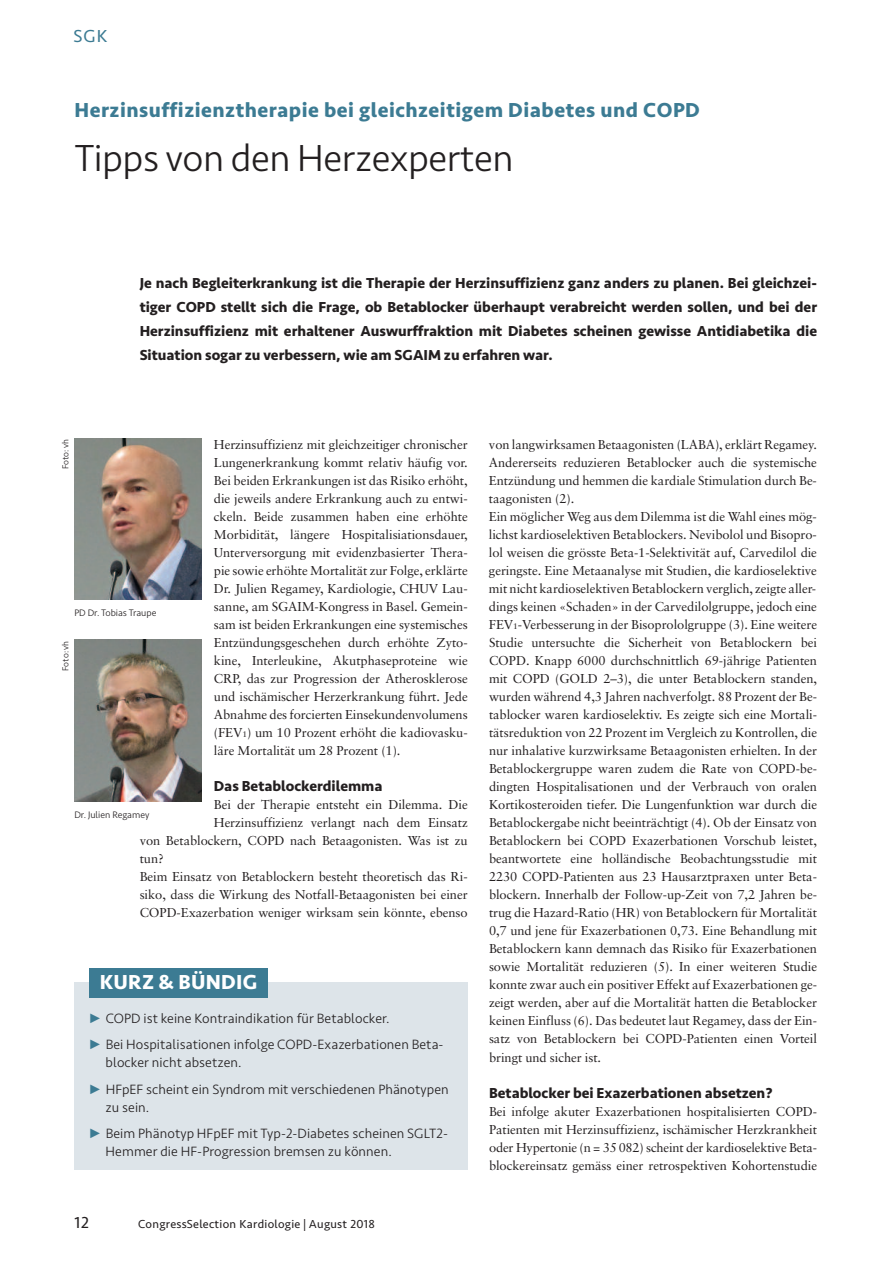
<style>
.page{position:relative;width:893px;height:1263px;background:#fff}
.page>*{position:absolute;margin:0;border:0;box-sizing:border-box;transform-origin:0 0}
.t1{font:300 39px "Seravek";letter-spacing:-.01em;color:#231f20}
.t2{font:700 21px "Seravek";letter-spacing:.025em;color:#3c7b93}
.t3{font:700 21px "Seravek";letter-spacing:.01em;color:#fff}
.t4{font:18px "Seravek";color:#3c7b93}
.t5{font:16.5px "Seravek";color:#231f20}
.t6{font:700 15px/24px "Seravek";color:#231f20;text-align:justify}
.t7{font:300 13.95px/26.5px "Seravek";letter-spacing:.005em;color:#231f20}
.t8{font:12.9px/18px "Sabon";letter-spacing:-.005em;color:#231f20;text-align:justify}
.t9{font:12px "Seravek";letter-spacing:.025em;color:#231f20}
.t10{font:300 9.75px "Seravek";color:#231f20}
.t11{font:300 9px "Seravek";color:#231f20}
.s1{font-size:8.1px}
</style>
<div class="page">
<img style="left:74px;top:438px;width:128px;height:162px">
<img style="left:74px;top:640px;width:128px;height:161px">
<div style="left:74px;top:982px;width:394px;height:187px;background:#dde4e9"></div>
<div style="left:89px;top:968px;width:179px;height:29px;background:#3c7b93"></div>
<h3 class="t4" style="left:73px;top:22px;width:35px">SGK</h3>
<h2 class="t2" style="left:74px;top:93px;width:627px">Herzinsuffizienztherapie bei gleichzeitigem Diabetes und COPD</h2>
<h1 class="t1" style="left:74px;top:135px;width:441px">Tipps von den Herzexperten</h1>
<p class="t6" style="left:140px;top:270px;width:679px">Je nach Begleiterkrankung ist die Therapie der Herzinsuffizienz ganz anders zu planen. Bei gleichzei&shy;tiger COPD stellt sich die Frage, ob Betablocker überhaupt verabreicht werden sollen, und bei der Herzinsuffizienz mit erhaltener Auswurffraktion mit Diabetes scheinen gewisse Antidiabetika die Situation sogar zu verbessern, wie am SGAIM zu erfahren war.</p>
<p class="t8" style="left:214px;top:437px;width:255px">Herzinsuffizienz mit gleichzeitiger chronischer Lungenerkrankung kommt relativ häufig vor.<br>Bei beiden Erkrankungen ist das Risiko erhöht, die jeweils andere Erkrankung auch zu entwi&shy;ckeln. Beide zusammen haben eine erhöhte Morbidität, längere Hospitalisiationsdauer, Unterversorgung mit evidenzbasierter Thera&shy;pie sowie erhöhte Mortalität zur Folge, erklärte Dr. Julien Regamey, Kardiologie, CHUV Lau&shy;sanne, am SGAIM-Kongress in Basel. Gemein&shy;sam ist beiden Erkrankungen eine systemisches Entzündungsgeschehen durch erhöhte Zyto&shy;kine, Interleukine, Akutphaseproteine wie CRP, das zur Progression der Atherosklerose und ischämischer Herzerkrankung führt. Jede Abnahme des forcierten Einsekundenvolumens (FEV<span class="s1">1</span>) um 10 Prozent erhöht die kadiovasku&shy;läre Mortalität um 28 Prozent (1).</p>
<p class="t6" style="left:214px;top:774px;width:170px">Das Betablockerdilemma</p>
<p class="t8" style="left:214px;top:797px;width:255px">Bei der Therapie entsteht ein Dilemma. Die</p>
<p class="t8" style="left:214px;top:815px;width:255px">Herzinsuffizienz verlangt nach dem Einsatz</p>
<p class="t8" style="left:140px;top:833px;width:330px">von Betablockern, COPD nach Betaagonisten. Was ist zu</p>
<p class="t8" style="left:140px;top:851px;width:26px">tun?</p>
<p class="t8" style="left:140px;top:869px;width:329px">Beim Einsatz von Betablockern besteht theoretisch das Ri-</p>
<p class="t8" style="left:140px;top:887px;width:330px">siko, dass die Wirkung des Notfall-Betaagonisten bei einer</p>
<p class="t8" style="left:140px;top:905px;width:329px">COPD-Exazerbation weniger wirksam sein könnte, ebenso</p>
<p class="t11" style="left:60px;top:469px;width:32px;rotate:-90deg">Foto: vh</p>
<p class="t10" style="left:74px;top:607px;width:83px">PD Dr. Tobias Traupe</p>
<p class="t11" style="left:60px;top:671px;width:32px;rotate:-90deg">Foto: vh</p>
<p class="t10" style="left:74px;top:809px;width:76px">Dr. Julien Regamey</p>
<h2 class="t3" style="left:100px;top:965px;width:159px">KURZ &amp; BÜNDIG</h2>
<p class="t7" style="left:106px;top:1005px;width:339px">COPD ist keine Kontraindikation für Betablocker.<br>Bei Hospitalisationen infolge COPD-Exazerbationen Beta-</p>
<p class="t7" style="left:106px;top:1049px;width:345px">blocker nicht absetzen.<br>HFpEF scheint ein Syndrom mit verschiedenen Phänotypen</p>
<p class="t7" style="left:106px;top:1094px;width:344px">zu sein.<br>Beim Phänotyp HFpEF mit Typ-2-Diabetes scheinen SGLT2-</p>
<p class="t7" style="left:106px;top:1138px;width:288px">Hemmer die HF-Progression bremsen zu können.</p>
<p class="t5" style="left:74px;top:1209px;width:16px">12</p>
<p class="t9" style="left:138px;top:1214px;width:238px">CongressSelection Kardiologie | August 2018</p>
<p class="t8" style="left:489px;top:437px;width:330px;text-align:left">von langwirksamen Betaagonisten (LABA), erklärt Regamey.<br>Andererseits reduzieren Betablocker auch die systemische Entzündung und hemmen die kardiale Stimulation durch Be&shy;taagonisten (2).<br>Ein möglicher Weg aus dem Dilemma ist die Wahl eines mög&shy;lichst kardioselektiven Betablockers. Nevibolol und Bisopro&shy;lol weisen die grösste Beta-1-Selektivität auf, Carvedilol die geringste. Eine Metaanalyse mit Studien, die kardioselektive mit nicht kardioselektiven Betablockern verglich, zeigte aller&shy;dings keinen «Schaden» in der Carvedilolgruppe, jedoch eine FEV<span class="s1">1</span>-Verbesserung in der Bisoprololgruppe (3). Eine weitere Studie untersuchte die Sicherheit von Betablockern bei COPD. Knapp 6000 durchschnittlich 69-jährige Patienten mit COPD (GOLD 2–3), die unter Betablockern standen, wurden während 4,3 Jahren nachverfolgt. 88 Prozent der Be&shy;tablocker waren kardioselektiv. Es zeigte sich eine Mortali&shy;tätsreduktion von 22 Prozent im Vergleich zu Kontrollen, die nur inhalative kurzwirksame Betaagonisten erhielten. In der Betablockergruppe waren zudem die Rate von COPD-be&shy;dingten Hospitalisationen und der Verbrauch von oralen Kortikosteroiden tiefer. Die Lungenfunktion war durch die Betablockergabe nicht beeinträchtigt (4). Ob der Einsatz von Betablockern bei COPD Exazerbationen Vorschub leistet, beantwortete eine holländische Beobachtungsstudie mit 2230 COPD-Patienten aus 23 Hausarztpraxen unter Beta&shy;blockern. Innerhalb der Follow-up-Zeit von 7,2 Jahren be&shy;trug die Hazard-Ratio (HR) von Betablockern für Mortalität 0,7 und jene für Exazerbationen 0,73. Eine Behandlung mit Betablockern kann demnach das Risiko für Exazerbationen sowie Mortalität reduzieren (5). In einer weiteren Studie konnte zwar auch ein positiver Effekt auf Exazerbationen ge&shy;zeigt werden, aber auf die Mortalität hatten die Betablocker keinen Einfluss (6). Das bedeutet laut Regamey, dass der Ein&shy;satz von Betablockern bei COPD-Patienten einen Vorteil bringt und sicher ist.</p>
<p class="t6" style="left:489px;top:1080px;width:285px">Betablocker bei Exazerbationen absetzen?</p>
<p class="t8" style="left:489px;top:1103px;width:330px">Bei infolge akuter Exazerbationen hospitalisierten COPD-Patienten mit Herzinsuffizienz, ischämischer Herzkrankheit oder Hypertonie (n = 35082) scheint der kardioselektive Beta&shy;blockereinsatz gemäss einer retrospektiven Kohortenstudie</p>
</div>
